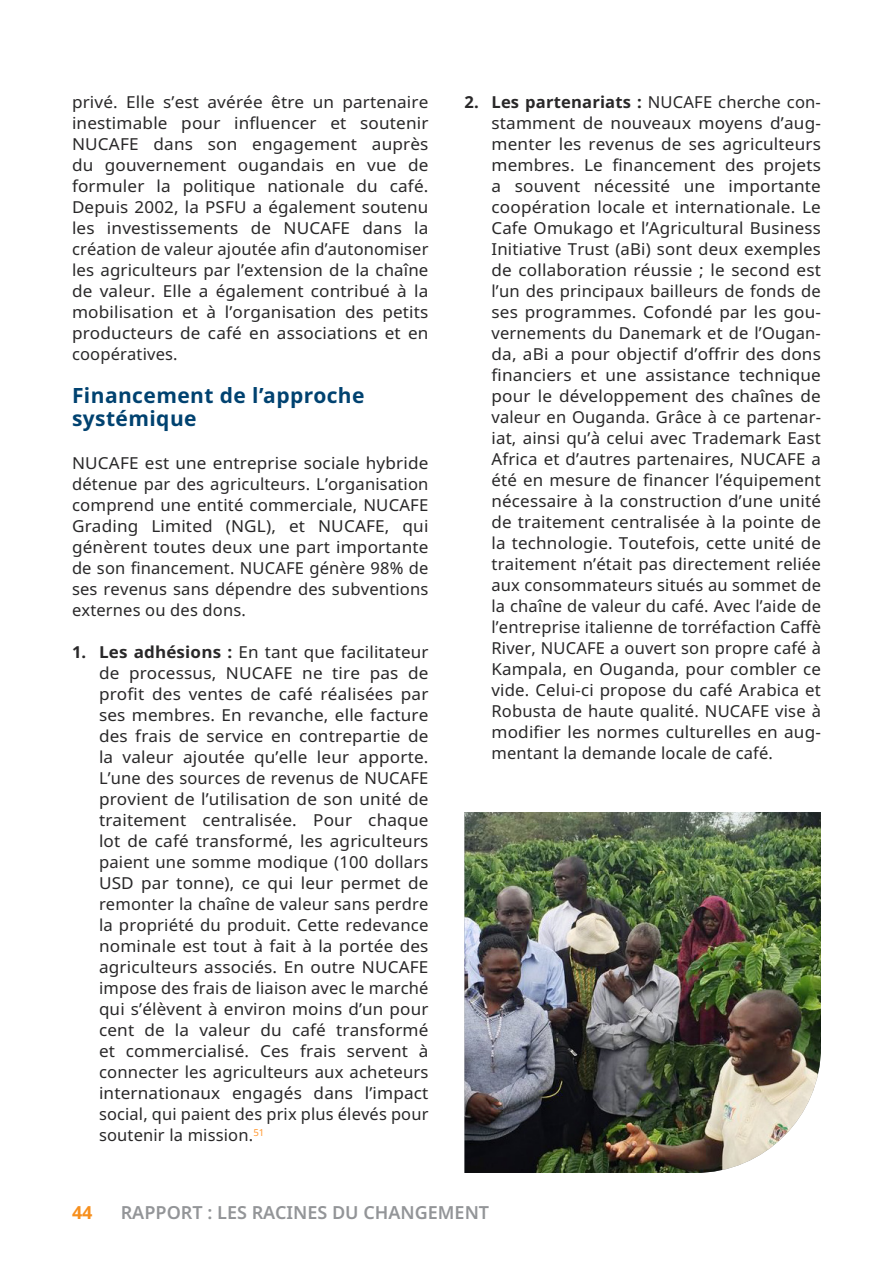
<style>
.page{position:relative;width:893px;height:1263px;background:#fff}
.page>*{position:absolute;margin:0;border:0;box-sizing:border-box;transform-origin:0 0}
.t1{font:700 21px/22.5px "Noto Sans";letter-spacing:.02em;color:#004270}
.t2{font:600 18px "Noto Sans";color:#939598}
.t3{font:700 18px "Noto Sans";color:#f7901e}
.t4{font:16.5px/21px "Noto Sans";letter-spacing:.01em;color:#292829;text-align:justify}
.t5{font:16.5px/21px "Noto Sans";letter-spacing:.01em;color:#292829;text-align:justify;scale:1.04 1}
.s1{font-weight:700}
</style>
<div class="page">
<img style="left:464px;top:812px;width:357px;height:361px">
<p class="t5" style="left:72px;top:91px;width:344px">privé. Elle s’est avérée être un partenaire inestimable pour influencer et soutenir NUCAFE dans son engagement auprès du gouvernement ougandais en vue de formuler la politique nationale du café.<br>Depuis 2002, la PSFU a également soutenu les investissements de NUCAFE dans la création de valeur ajoutée afin d’autonomiser les agriculteurs par l’extension de la chaîne de valeur. Elle a également contribué à la mobilisation et à l’organisation des petits producteurs de café en associations et en coopératives.</p>
<p class="t1" style="left:72px;top:385px;width:294px">Financement de l’approche systémique</p>
<p class="t5" style="left:72px;top:453px;width:344px">NUCAFE est une entreprise sociale hybride détenue par des agriculteurs. L’organisation comprend une entité commerciale, NUCAFE Grading Limited (NGL), et NUCAFE, qui génèrent toutes deux une part importante de son financement. NUCAFE génère 98% de ses revenus sans dépendre des subventions externes ou des dons.</p>
<p class="t4" style="left:99px;top:642px;width:331px;text-indent:-27px"><span class="s1">1. Les adhésions :</span> En tant que facilitateur de processus, NUCAFE ne tire pas de profit des ventes de café réalisées par ses membres. En revanche, elle facture des frais de service en contrepartie de la valeur ajoutée qu’elle leur apporte.<br>L’une des sources de revenus de NUCAFE provient de l’utilisation de son unité de traitement centralisée. Pour chaque lot de café transformé, les agriculteurs paient une somme modique (100 dollars USD par tonne), ce qui leur permet de remonter la chaîne de valeur sans perdre la propriété du produit. Cette redevance nominale est tout à fait à la portée des agriculteurs associés. En outre NUCAFE impose des frais de liaison avec le marché qui s’élèvent à environ moins d’un pour cent de la valeur du café transformé et commercialisé. Ces frais servent à connecter les agriculteurs aux acheteurs internationaux engagés dans l’impact social, qui paient des prix plus élevés pour soutenir la mission.<sup>51</sup></p>
<p class="t4" style="left:491px;top:91px;width:331px;text-indent:-27px"><span class="s1">2. Les partenariats :</span> NUCAFE cherche con&shy;stamment de nouveaux moyens d’aug&shy;menter les revenus de ses agriculteurs membres. Le financement des projets a souvent nécessité une importante coopération locale et internationale. Le Cafe Omukago et l’Agricultural Business Initiative Trust (aBi) sont deux exemples de collaboration réussie ; le second est l’un des principaux bailleurs de fonds de ses programmes. Cofondé par les gou&shy;vernements du Danemark et de l’Ougan&shy;da, aBi a pour objectif d’offrir des dons financiers et une assistance technique pour le développement des chaînes de valeur en Ouganda. Grâce à ce partenar&shy;iat, ainsi qu’à celui avec Trademark East Africa et d’autres partenaires, NUCAFE a été en mesure de financer l’équipement nécessaire à la construction d’une unité de traitement centralisée à la pointe de la technologie. Toutefois, cette unité de traitement n’était pas directement reliée aux consommateurs situés au sommet de la chaîne de valeur du café. Avec l’aide de l’entreprise italienne de torréfaction Caffè River, NUCAFE a ouvert son propre café à Kampala, en Ouganda, pour combler ce vide. Celui-ci propose du café Arabica et Robusta de haute qualité. NUCAFE vise à modifier les normes culturelles en aug&shy;mentant la demande locale de café.</p>
<p class="t3" style="left:72px;top:1203px;width:22px">44</p>
<p class="t2" style="left:121px;top:1203px;width:370px">RAPPORT : LES RACINES DU CHANGEMENT</p>
</div>
